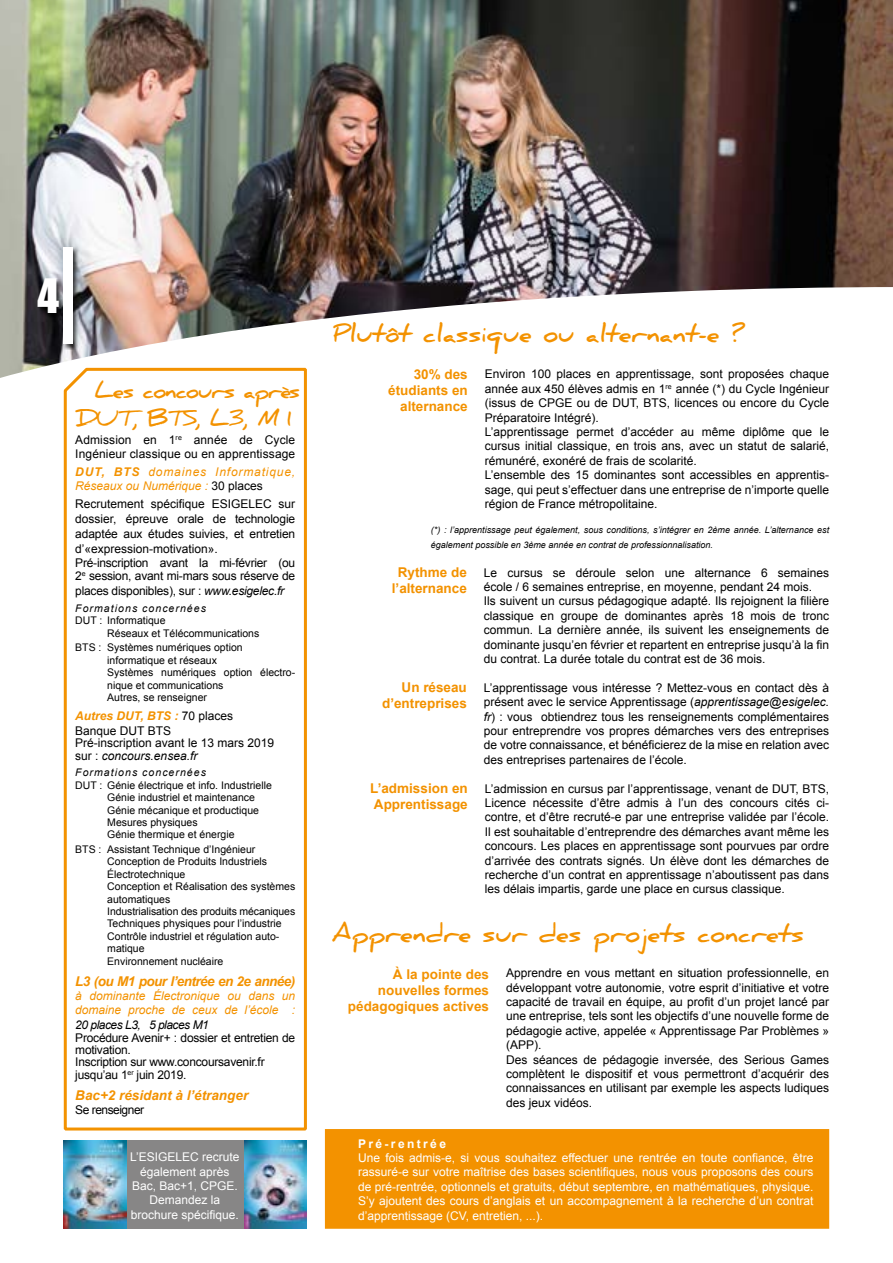
<style>
.page{position:relative;width:893px;height:1263px;background:#fff}
.page>*{position:absolute;margin:0;border:0;box-sizing:border-box;transform-origin:0 0}
.t1{font:43.5px "Impact";color:#fff}
.t2{font:700 24px "Daniel";color:#f39200}
.t3{font:700 21px/27.5px "Daniel";letter-spacing:-.04em;color:#f39200}
.t4{font:700 13.5px/16.2px "Arial";color:#f39200;text-align:right}
.t5{font:italic 700 13.5px "Arial";letter-spacing:-.04em;color:#f39200}
.t6{font:italic 700 13.5px "Arial";color:#f39200}
.t7{font:12px/14.4px "Arial";color:#000}
.t8{font:12px/14.4px "Arial";color:#fff;text-align:justify}
.t9{font:12px/12.5px "Arial";letter-spacing:-.02em;color:#000}
.t10{font:italic 12px/14px "Arial";color:#f39200}
.t11{font:italic 12px/14px "Arial";letter-spacing:.07em;color:#f39200}
.t12{font:italic 12px "Arial";letter-spacing:-.04em;color:#000}
.t13{font:12px "Arial";letter-spacing:-.04em;color:#000}
.t14{font:700 12px "Arial";letter-spacing:.2em;color:#fff}
.t15{font:10.5px/12.5px "Arial";color:#000}
.t16{font:italic 10.5px "Arial";letter-spacing:.1em;color:#000}
.t17{font:italic 9px/14.4px "Arial";color:#000}
.s1{font-weight:700}
.s2{font-style:normal;color:#000}
.s3{font-style:italic}
.s4{font-weight:700;font-style:italic;color:#f39200}
</style>
<div class="page">
<img style="left:0;top:0;width:893px;height:287px">
<svg style="left:0;top:287px;width:892px;height:91px"></svg>
<div style="left:127px;top:1140px;width:117px;height:89px;background:#878686"></div>
<div style="left:37px;top:279px;width:28px;height:40px;background:#000;opacity:.75"></div>
<div style="left:63px;top:247px;width:16px;height:103px;background:#000;opacity:.75"></div>
<div style="left:64px;top:247px;width:9px;height:97px;background:#fff"></div>
<svg style="left:62px;top:365px;width:246px;height:766px"></svg>
<div style="left:324px;top:1129px;width:506px;height:100px;background:#f39200"></div>
<img style="left:244px;top:1140px;width:63px;height:89px">
<img style="left:64px;top:1140px;width:63px;height:89px">
<h1 class="t1" style="left:38px;top:262px;width:23px">4</h1>
<h3 class="t3" style="left:75px;top:377px;width:226px;text-indent:20px">Les concours après<br>DUT, BTS, L3, M 1</h3>
<p class="t7" style="left:75px;top:433px;width:221px;line-height:14px">Admission en 1<sup>re</sup> année de Cycle<br>Ingénieur classique ou en apprentissage</p>
<p class="t11" style="left:75px;top:465px;width:221px"><span class="s1">DUT, BTS</span> domaines Informatique,<br>Réseaux ou Numérique : <span class="s2">30 places</span></p>
<p class="t7" style="left:75px;top:497px;width:221px">Recrutement spécifique ESIGELEC sur dossier, épreuve orale de technologie adaptée aux études suivies, et entretien d’«expression-motivation».<br>Pré-inscription avant la mi-février (ou 2<sup>e</sup> session, avant mi-mars sous réserve de places disponibles), sur : <span class="s3">www.esigelec.fr</span></p>
<p class="t16" style="left:75px;top:601px;width:132px">Formations concernées</p>
<p class="t15" style="left:107px;top:614px;width:154px;text-indent:-32px">DUT : Informatique<br>Réseaux et Télécommunications</p>
<p class="t15" style="left:107px;top:641px;width:189px;text-indent:-32px">BTS : Systèmes numériques option informatique et réseaux<br>Systèmes numériques option électro&shy;nique et communications<br>Autres, se renseigner</p>
<p class="t7" style="left:75px;top:708px;width:159px;line-height:14.9px"><span class="s4">Autres DUT, BTS :</span> 70 places<br>Banque DUT BTS</p>
<p class="t7" style="left:75px;top:737px;width:200px;line-height:12.5px">Pré-inscription avant le 13 mars 2019 sur : <span class="s3">concours.ensea.fr</span></p>
<p class="t16" style="left:75px;top:766px;width:132px">Formations concernées</p>
<p class="t15" style="left:107px;top:779px;width:166px;text-indent:-32px">DUT : Génie électrique et info. Industrielle<br>Génie industriel et maintenance<br>Génie mécanique et productique<br>Mesures physiques<br>Génie thermique et énergie</p>
<p class="t15" style="left:107px;top:843px;width:189px;text-indent:-32px">BTS : Assistant Technique d’Ingénieur<br>Conception de Produits Industriels<br>Électrotechnique<br>Conception et Réalisation des systèmes automatiques<br>Industrialisation des produits mécaniques<br>Techniques physiques pour l’industrie<br>Contrôle industriel et régulation auto&shy;matique<br>Environnement nucléaire</p>
<p class="t5" style="left:75px;top:972px;width:221px">L3 (ou M1 pour l’entrée en 2e année)</p>
<p class="t10" style="left:75px;top:989px;width:221px">à dominante Électronique ou dans un domaine proche de ceux de l’école :</p>
<p class="t12" style="left:75px;top:1017px;width:135px">20 places L3, 5 places M1</p>
<p class="t9" style="left:75px;top:1031px;width:221px">Procédure Avenir+ : dossier et entretien de motivation.<br>Inscription sur www.concoursavenir.fr jusqu’au 1<sup>er</sup> juin 2019.</p>
<p class="t6" style="left:75px;top:1086px;width:174px">Bac+2 résidant à l’étranger</p>
<p class="t13" style="left:75px;top:1101px;width:70px">Se renseigner</p>
<p class="t8" style="left:130px;top:1150px;width:111px;text-align:center">L’ESIGELEC recrute également après<br>Bac, Bac+1, CPGE.<br>Demandez la brochure spécifique.</p>
<h2 class="t2" style="left:333px;top:319px;width:414px">Plutôt classique ou alternant-e ?</h2>
<p class="t4" style="left:388px;top:367px;width:81px">30% des étudiants en alternance</p>
<p class="t7" style="left:485px;top:367px;width:346px">Environ 100 places en apprentissage, sont proposées chaque année aux 450 élèves admis en 1<sup>re</sup> année (*) du Cycle Ingénieur (issus de CPGE ou de DUT, BTS, licences ou encore du Cycle Préparatoire Intégré).<br>L’apprentissage permet d’accéder au même diplôme que le cursus initial classique, en trois ans, avec un statut de salarié, rémunéré, exonéré de frais de scolarité.<br>L’ensemble des 15 dominantes sont accessibles en apprentis&shy;sage, qui peut s’effectuer dans une entreprise de n’importe quelle région de France métropolitaine.</p>
<p class="t17" style="left:431px;top:523px;width:400px">(*) : l’apprentissage peut également, sous conditions, s’intégrer en 2ème année. L’alternance est également possible en 3ème année en contrat de professionnalisation.</p>
<p class="t7" style="left:484px;top:565px;width:347px">Le cursus se déroule selon une alternance 6 semaines école / 6 semaines entreprise, en moyenne, pendant 24 mois.<br>Ils suivent un cursus pédagogique adapté. Ils rejoignent la filière classique en groupe de dominantes après 18 mois de tronc commun. La dernière année, ils suivent les enseignements de dominante jusqu’en février et repartent en entreprise jusqu’à la fin du contrat. La durée totale du contrat est de 36 mois.</p>
<p class="t7" style="left:484px;top:680px;width:347px;text-align:justify">L’apprentissage vous intéresse ? Mettez-vous en contact dès à présent avec le service Apprentissage (<span class="s3">apprentissage@esigelec. fr</span>) : vous obtiendrez tous les renseignements complémentaires pour entreprendre vos propres démarches vers des entreprises de votre connaissance, et bénéficierez de la mise en relation avec des entreprises partenaires de l’école.</p>
<p class="t7" style="left:485px;top:781px;width:346px;text-align:justify">L’admission en cursus par l’apprentissage, venant de DUT, BTS, Licence nécessite d’être admis à l’un des concours cités ci&shy;contre, et d’être recruté-e par une entreprise validée par l’école.<br>Il est souhaitable d’entreprendre des démarches avant même les concours. Les places en apprentissage sont pourvues par ordre d’arrivée des contrats signés. Un élève dont les démarches de recherche d’un contrat en apprentissage n’aboutissent pas dans les délais impartis, garde une place en cursus classique.</p>
<p class="t4" style="left:392px;top:565px;width:77px;text-align:center">Rythme de l’alternance</p>
<p class="t4" style="left:382px;top:679px;width:86px">Un réseau d’entreprises</p>
<p class="t4" style="left:370px;top:780px;width:99px;text-align:left">L’admission en<br>Apprentissage</p>
<h2 class="t2" style="left:332px;top:920px;width:473px">Apprendre sur des projets concrets</h2>
<p class="t4" style="left:348px;top:967px;width:143px">À la pointe des nouvelles formes pédagogiques actives</p>
<p class="t7" style="left:506px;top:966px;width:325px">Apprendre en vous mettant en situation professionnelle, en développant votre autonomie, votre esprit d’initiative et votre capacité de travail en équipe, au profit d’un projet lancé par une entreprise, tels sont les objectifs d’une nouvelle forme de pédagogie active, appelée « Apprentissage Par Problèmes » (APP).<br>Des séances de pédagogie inversée, des Serious Games complètent le dispositif et vous permettront d’acquérir des connaissances en utilisant par exemple les aspects ludiques des jeux vidéos.</p>
<p class="t14" style="left:358px;top:1135px;width:90px">Pré-rentrée</p>
<p class="t8" style="left:358px;top:1151px;width:457px">Une fois admis-e, si vous souhaitez effectuer une rentrée en toute confiance, être rassuré-e sur votre maîtrise des bases scientifiques, nous vous proposons des cours de pré-rentrée, optionnels et gratuits, début septembre, en mathématiques, physique.<br>S’y ajoutent des cours d’anglais et un accompagnement à la recherche d’un contrat d’apprentissage (CV, entretien, ...).</p>
</div>
